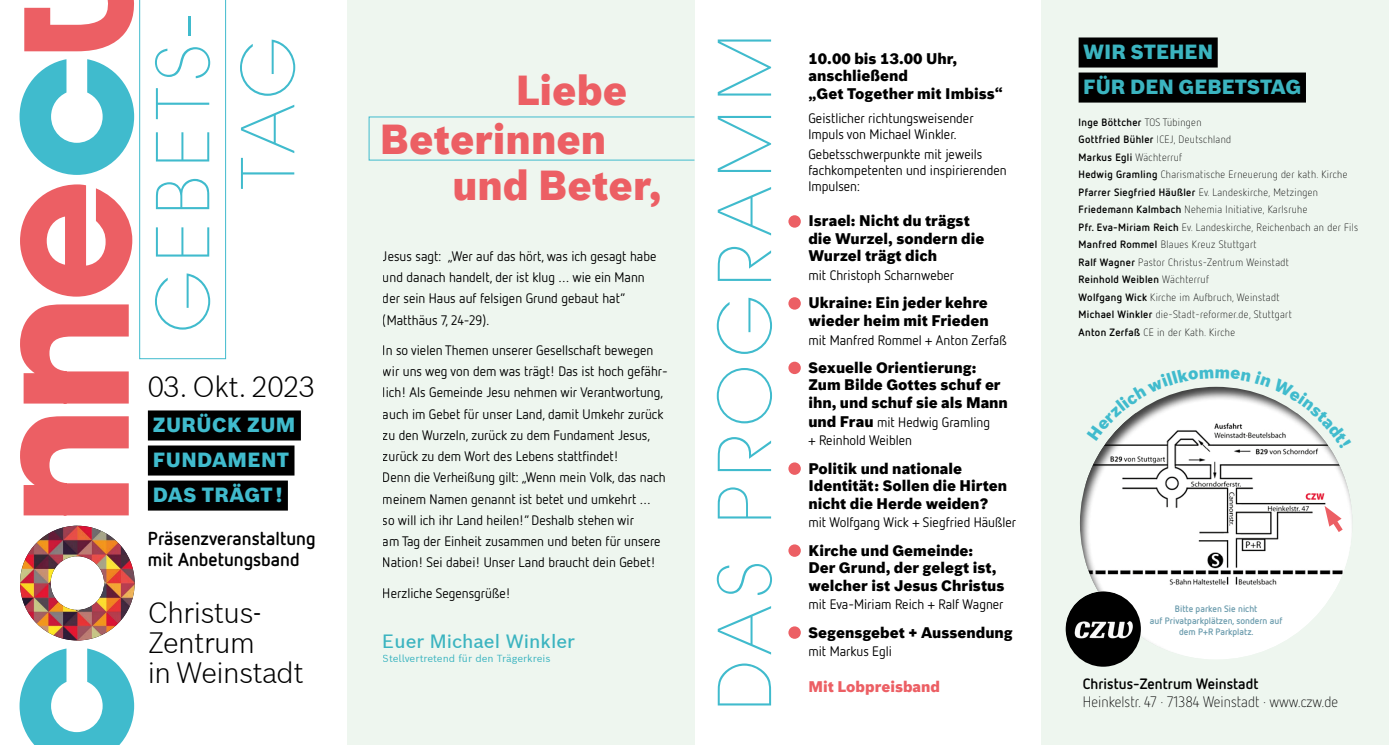
<style>
.page{position:relative;width:1389px;height:745px;background:#fff}
.page>*{position:absolute;margin:0;border:0;box-sizing:border-box;transform-origin:0 0}
.t1{font:200 80px "Avant Gard";letter-spacing:.1em;color:#40bbcd}
.t2{font:900 40.88px "Bosch Sans";color:#ec5f64}
.t3{font:300 28.75px/30px "Bosch Sans";letter-spacing:-.02em;color:#000}
.t4{font:900 20px/35px "Bosch Sans";letter-spacing:.005em;color:#40bbcd}
.t5{font:700 18.75px/21.2px "Netto";color:#000}
.t6{font:500 18.75px "Bosch Sans";color:#40bbcd}
.t7{font:900 15px/17.5px "Bosch Sans";color:#000}
.t8{font:300 15px "Netto";color:#000}
.t9{font:700 15px "Netto";color:#000}
.t10{font:900 15px "Bosch Sans";color:#ec5f64}
.t11{font:13.75px/21.2px "Netto";color:#000}
.t12{font:300 10.62px/17.5px "Netto";letter-spacing:.03em;color:#000}
.t13{font:10px "Bosch Sans";letter-spacing:-.005em;color:#40bbcd}
.t14{font:700 9.38px/11.6px "Netto";color:#6d9dae;text-align:center}
.s1{font-family:"Bosch Sans";font-weight:900;font-size:15px}
.s2{font-weight:700}
</style>
<div class="page">
<div style="left:788px;top:215px;width:13px;height:12px;background:#ec5f64;border-radius:50%"></div>
<div style="left:788px;top:297px;width:13px;height:12px;background:#ec5f64;border-radius:50%"></div>
<div style="left:788px;top:361px;width:13px;height:13px;background:#ec5f64;border-radius:50%"></div>
<div style="left:788px;top:462px;width:13px;height:12px;background:#ec5f64;border-radius:50%"></div>
<div style="left:788px;top:544px;width:13px;height:12px;background:#ec5f64;border-radius:50%"></div>
<div style="left:788px;top:626px;width:13px;height:12px;background:#ec5f64;border-radius:50%"></div>
<div style="left:148px;top:410px;width:153px;height:30px;background:#000"></div>
<div style="left:148px;top:445px;width:147px;height:30px;background:#000"></div>
<div style="left:148px;top:480px;width:140px;height:30px;background:#000"></div>
<svg style="left:20px;top:416px;width:109px;height:99px"></svg>
<svg style="left:20px;top:648px;width:114px;height:96px"></svg>
<svg style="left:20px;top:0;width:206px;height:403px"></svg>
<img style="left:20px;top:525px;width:115px;height:115px">
<div style="left:1042px;top:0;width:347px;height:744px;background:#eef6ef"></div>
<div style="left:1069px;top:377px;width:293px;height:282px;background:#000;opacity:.75"></div>
<svg style="left:1325px;top:505px;width:22px;height:32px"></svg>
<img style="left:1304px;top:490px;width:24px;height:11px">
<div style="left:1079px;top:37px;width:139px;height:30px;background:#000"></div>
<div style="left:1079px;top:72px;width:227px;height:30px;background:#000"></div>
<img style="left:1066px;top:591px;width:75px;height:75px;border-radius:38px">
<div style="left:347px;top:0;width:347px;height:744px;background:#eef6ef"></div>
<svg style="left:1087px;top:377px;width:264px;height:71px"></svg>
<h1 class="t1" style="left:138px;top:332px;width:317px;rotate:-90deg">GEBETS-</h1>
<h1 class="t1" style="left:223px;top:190px;width:154px;rotate:-90deg">TAG</h1>
<h3 class="t3" style="left:148px;top:371px;width:169px">03. Okt. 2023</h3>
<h3 class="t4" style="left:153px;top:407px;width:144px">ZURÜCK ZUM<br>FUNDAMENT<br>DAS TRÄGT!</h3>
<h3 class="t5" style="left:148px;top:527px;width:169px">Präsenzveranstaltung mit Anbetungsband</h3>
<h3 class="t3" style="left:148px;top:596px;width:157px">Christus-<br>Zentrum<br>in Weinstadt</h3>
<h2 class="t2" style="left:516px;top:63px;width:113px">Liebe</h2>
<h2 class="t2" style="left:380px;top:112px;width:228px">Beterinnen</h2>
<h2 class="t2" style="left:452px;top:158px;width:211px">und Beter,</h2>
<p class="t11" style="left:383px;top:245px;width:275px">Jesus sagt: „Wer auf das hört, was ich gesagt habe und danach handelt, der ist klug … wie ein Mann der sein Haus auf felsigen Grund gebaut hat“ (Matthäus 7, 24-29).</p>
<p class="t11" style="left:383px;top:339px;width:287px">In so vielen Themen unserer Gesellschaft bewegen wir uns weg von dem was trägt! Das ist hoch gefähr&shy;lich! Als Gemeinde Jesu nehmen wir Verantwortung, auch im Gebet für unser Land, damit Umkehr zurück zu den Wurzeln, zurück zu dem Fundament Jesus, zurück zu dem Wort des Lebens stattfindet!<br>Denn die Verheißung gilt: „Wenn mein Volk, das nach meinem Namen genannt ist betet und umkehrt …<br>so will ich ihr Land heilen!“ Deshalb stehen wir<br>am Tag der Einheit zusammen und beten für unsere Nation! Sei dabei! Unser Land braucht dein Gebet!</p>
<p class="t11" style="left:383px;top:581px;width:130px">Herzliche Segensgrüße!</p>
<h3 class="t6" style="left:383px;top:628px;width:194px">Euer Michael Winkler</h3>
<p class="t13" style="left:383px;top:651px;width:169px">Stellvertretend für den Trägerkreis</p>
<h1 class="t1" style="left:700px;top:711px;width:679px;rotate:-90deg">DAS PROGRAMM</h1>
<p class="t7" style="left:808px;top:49px;width:196px">10.00 bis 13.00 Uhr, anschließend<br>„Get Together mit Imbiss“</p>
<p class="t11" style="left:808px;top:109px;width:167px;line-height:16.2px">Geistlicher richtungsweisender<br>Impuls von Michael Winkler.</p>
<p class="t11" style="left:808px;top:145px;width:200px;line-height:16.2px">Gebetsschwerpunkte mit jeweils fachkompetenten und inspirierenden<br>Impulsen:</p>
<p class="t7" style="left:808px;top:212px;width:177px">Israel: Nicht du trägst die Wurzel, sondern die<br>Wurzel trägt dich</p>
<p class="t11" style="left:808px;top:264px;width:147px">mit Christoph Scharnweber</p>
<p class="t7" style="left:808px;top:294px;width:182px">Ukraine: Ein jeder kehre wieder heim mit Frieden</p>
<p class="t11" style="left:808px;top:328px;width:200px">mit Manfred Rommel + Anton Zerfaß</p>
<p class="t7" style="left:808px;top:358px;width:201px">Sexuelle Orientierung:<br>Zum Bilde Gottes schuf er ihn, und schuf sie als Mann</p>
<p class="t11" style="left:808px;top:412px;width:183px;line-height:18.8px"><span class="s1">und Frau</span> mit Hedwig Gramling + Reinhold Weiblen</p>
<p class="t7" style="left:808px;top:459px;width:200px">Politik und nationale<br>Identität: Sollen die Hirten nicht die Herde weiden?</p>
<p class="t11" style="left:808px;top:511px;width:209px">mit Wolfgang Wick + Siegfried Häußler</p>
<p class="t7" style="left:808px;top:541px;width:198px">Kirche und Gemeinde:<br>Der Grund, der gelegt ist, welcher ist Jesus Christus</p>
<p class="t11" style="left:808px;top:593px;width:197px">mit Eva-Miriam Reich + Ralf Wagner</p>
<p class="t7" style="left:808px;top:623px;width:206px">Segensgebet + Aussendung</p>
<p class="t11" style="left:808px;top:640px;width:85px">mit Markus Egli</p>
<p class="t10" style="left:808px;top:676px;width:133px">Mit Lobpreisband</p>
<h3 class="t4" style="left:1083px;top:34px;width:220px">WIR STEHEN<br>FÜR DEN GEBETSTAG</h3>
<p class="t12" style="left:1079px;top:113px;width:281px"><span class="s2">Inge Böttcher</span> TOS Tübingen<br><span class="s2">Gottfried Bühler</span> ICEJ, Deutschland<br><span class="s2">Markus Egli</span> Wächterruf<br><span class="s2">Hedwig Gramling</span> Charismatische Erneuerung der kath. Kirche <span class="s2">Pfarrer Siegfried Häußler</span> Ev. Landeskirche, Metzingen <span class="s2">Friedemann Kalmbach</span> Nehemia Initiative, Karlsruhe<br><span class="s2">Pfr. Eva-Miriam Reich</span> Ev. Landeskirche, Reichenbach an der Fils <span class="s2">Manfred Rommel</span> Blaues Kreuz Stuttgart<br><span class="s2">Ralf Wagner</span> Pastor Christus-Zentrum Weinstadt<br><span class="s2">Reinhold Weiblen</span> Wächterruf<br><span class="s2">Wolfgang Wick</span> Kirche im Aufbruch, Weinstadt<br><span class="s2">Michael Winkler</span> die-Stadt-reformer.de, Stuttgart<br><span class="s2">Anton Zerfaß</span> CE in der Kath. Kirche</p>
<p class="t14" style="left:1150px;top:602px;width:134px">Bitte parken Sie nicht<br>auf Privatparkplätzen, sondern auf dem P+R Parkplatz.</p>
<p class="t9" style="left:1083px;top:673px;width:177px">Christus-Zentrum Weinstadt</p>
<p class="t8" style="left:1083px;top:692px;width:257px">Heinkelstr. 47 . 71384 Weinstadt . www.czw.de</p>
</div>
